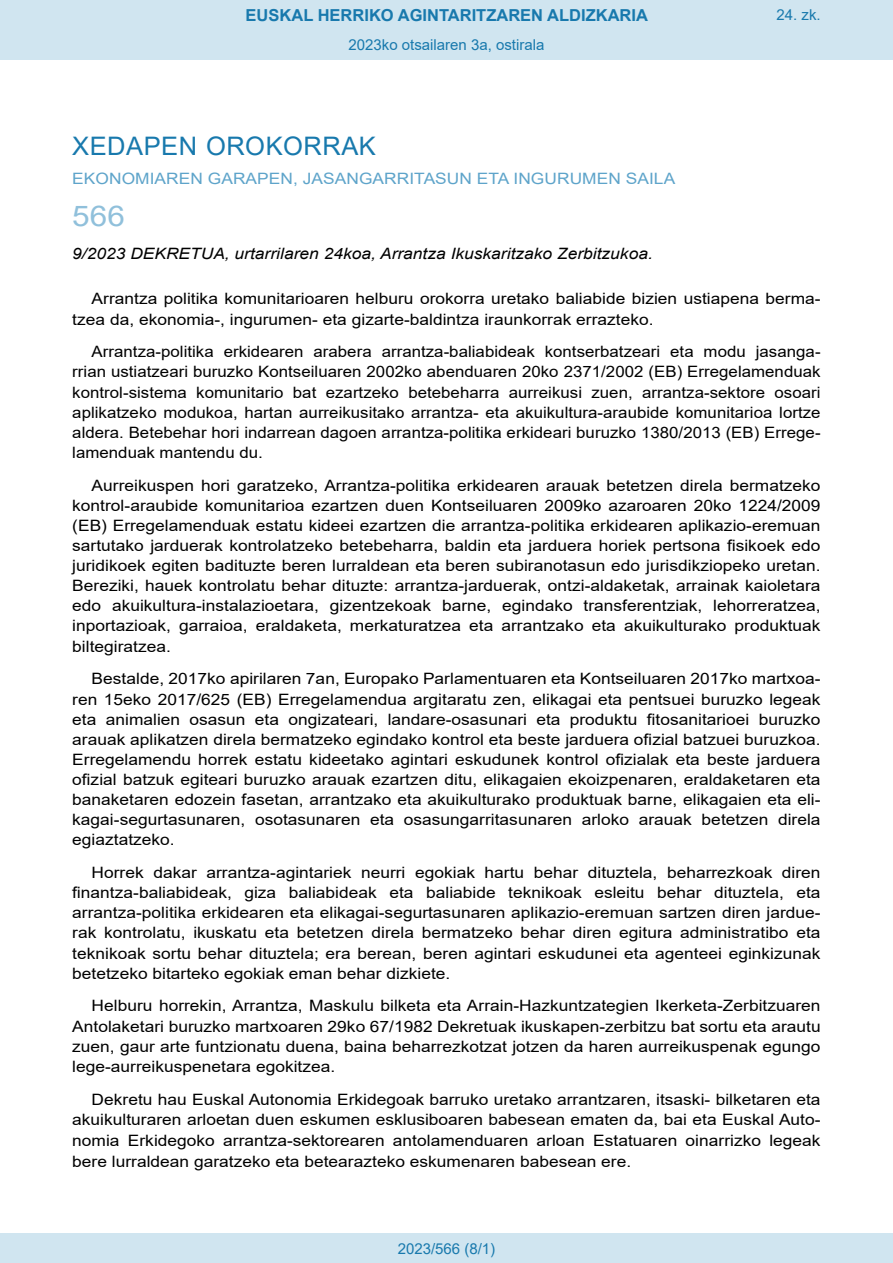
<style>
.page{position:relative;width:893px;height:1263px;background:#fff}
.page>*{position:absolute;margin:0;border:0;box-sizing:border-box;transform-origin:0 0}
.BOPVOrden{font:28.5px "Arial";color:#90c0db;scale:1.11 1}
.BOPVSeccion{font:25.5px "Arial";letter-spacing:.02em;color:#1879ad}
.t1{font:700 16.5px "Arial";color:#1879ad}
.BOPVDetalle{font:15.6px/20.1px "Arial";color:#000;text-align:justify;scale:1.11 1}
.BOPVDetalle-2{font:15.6px/20.1px "Arial";color:#000;text-align:justify;scale:1.07 1}
.BOPVTitulo{font:italic 15.6px "Arial";color:#000;scale:1.11 1}
.BOPVOrganismo{font:15.6px "Arial";letter-spacing:.005em;color:#5ea4ca;scale:1.11 1}
.Paginacion_Centro{font:15px "Arial";color:#1879ad}
</style>
<div class="page">
<div style="left:0;top:0;width:893px;height:60px;background:#d0e5f0"></div>
<div style="left:0;top:1233px;width:893px;height:30px;background:#d0e5f0"></div>
<p class="t1" style="left:246px;top:3px;width:404px">EUSKAL HERRIKO AGINTARITZAREN ALDIZKARIA</p>
<p class="Paginacion_Centro" style="left:348px;top:35px;width:197px">2023ko otsailaren 3a, ostirala</p>
<p class="Paginacion_Centro" style="left:776px;top:5px;width:46px">24. zk.</p>
<p class="BOPVSeccion" style="left:72px;top:128px;width:305px">XEDAPEN OROKORRAK</p>
<p class="BOPVOrganismo" style="left:72px;top:168px;width:545px">EKONOMIAREN GARAPEN, JASANGARRITASUN ETA INGURUMEN SAILA</p>
<p class="BOPVOrden" style="left:72px;top:196px;width:49px">566</p>
<p class="BOPVTitulo" style="left:72px;top:243px;width:524px">9/2023 DEKRETUA, urtarrilaren 24koa, Arrantza Ikuskaritzako Zerbitzukoa.</p>
<p class="BOPVDetalle" style="left:72px;top:289px;width:676px;text-indent:19px">Arrantza politika komunitarioaren helburu orokorra uretako baliabide bizien ustiapena berma&shy;tzea da, ekonomia-, ingurumen- eta gizarte-baldintza iraunkorrak errazteko.</p>
<p class="BOPVDetalle-2" style="left:72px;top:342px;width:701px;text-indent:19px">Arrantza-politika erkidearen arabera arrantza-baliabideak kontserbatzeari eta modu jasanga&shy;rrian ustiatzeari buruzko Kontseiluaren 2002ko abenduaren 20ko 2371/2002 (EB) Erregelamenduak kontrol-sistema komunitario bat ezartzeko betebeharra aurreikusi zuen, arrantza-sektore osoari aplikatzeko modukoa, hartan aurreikusitako arrantza- eta akuikultura-araubide komunitarioa lortze aldera. Betebehar hori indarrean dagoen arrantza-politika erkideari buruzko 1380/2013 (EB) Errege&shy;lamenduak mantendu du.</p>
<p class="BOPVDetalle" style="left:72px;top:475px;width:676px;text-indent:19px">Aurreikuspen hori garatzeko, Arrantza-politika erkidearen arauak betetzen direla bermatzeko kontrol-araubide komunitarioa ezartzen duen Kontseiluaren 2009ko azaroaren 20ko 1224/2009 (EB) Erregelamenduak estatu kideei ezartzen die arrantza-politika erkidearen aplikazio-eremuan sartutako jarduerak kontrolatzeko betebeharra, baldin eta jarduera horiek pertsona fisikoek edo juridikoek egiten badituzte beren lurraldean eta beren subiranotasun edo jurisdikziopeko uretan.<br>Bereziki, hauek kontrolatu behar dituzte: arrantza-jarduerak, ontzi-aldaketak, arrainak kaioletara edo akuikultura-instalazioetara, gizentzekoak barne, egindako transferentziak, lehorreratzea, inportazioak, garraioa, eraldaketa, merkaturatzea eta arrantzako eta akuikulturako produktuak biltegiratzea.</p>
<p class="BOPVDetalle" style="left:72px;top:669px;width:676px;text-indent:19px">Bestalde, 2017ko apirilaren 7an, Europako Parlamentuaren eta Kontseiluaren 2017ko martxoa&shy;ren 15eko 2017/625 (EB) Erregelamendua argitaratu zen, elikagai eta pentsuei buruzko legeak eta animalien osasun eta ongizateari, landare-osasunari eta produktu fitosanitarioei buruzko arauak aplikatzen direla bermatzeko egindako kontrol eta beste jarduera ofizial batzuei buruzkoa.<br>Erregelamendu horrek estatu kideetako agintari eskudunek kontrol ofizialak eta beste jarduera ofizial batzuk egiteari buruzko arauak ezartzen ditu, elikagaien ekoizpenaren, eraldaketaren eta banaketaren edozein fasetan, arrantzako eta akuikulturako produktuak barne, elikagaien eta eli&shy;kagai-segurtasunaren, osotasunaren eta osasungarritasunaren arloko arauak betetzen direla egiaztatzeko.</p>
<p class="BOPVDetalle" style="left:72px;top:862px;width:676px;text-indent:19px">Horrek dakar arrantza-agintariek neurri egokiak hartu behar dituztela, beharrezkoak diren finantza-baliabideak, giza baliabideak eta baliabide teknikoak esleitu behar dituztela, eta arrantza-politika erkidearen eta elikagai-segurtasunaren aplikazio-eremuan sartzen diren jardue&shy;rak kontrolatu, ikuskatu eta betetzen direla bermatzeko behar diren egitura administratibo eta teknikoak sortu behar dituztela; era berean, beren agintari eskudunei eta agenteei eginkizunak betetzeko bitarteko egokiak eman behar dizkiete.</p>
<p class="BOPVDetalle" style="left:72px;top:996px;width:676px;text-indent:19px">Helburu horrekin, Arrantza, Maskulu bilketa eta Arrain-Hazkuntzategien Ikerketa-Zerbitzuaren Antolaketari buruzko martxoaren 29ko 67/1982 Dekretuak ikuskapen-zerbitzu bat sortu eta arautu zuen, gaur arte funtzionatu duena, baina beharrezkotzat jotzen da haren aurreikuspenak egungo lege-aurreikuspenetara egokitzea.</p>
<p class="BOPVDetalle" style="left:72px;top:1089px;width:676px;line-height:20.7px;text-indent:19px">Dekretu hau Euskal Autonomia Erkidegoak barruko uretako arrantzaren, itsaski- bilketaren eta akuikulturaren arloetan duen eskumen esklusiboaren babesean ematen da, bai eta Euskal Auto&shy;nomia Erkidegoko arrantza-sektorearen antolamenduaren arloan Estatuaren oinarrizko legeak bere lurraldean garatzeko eta betearazteko eskumenaren babesean ere.</p>
<p class="Paginacion_Centro" style="left:398px;top:1238px;width:99px">2023/566 (8/1)</p>
</div>
